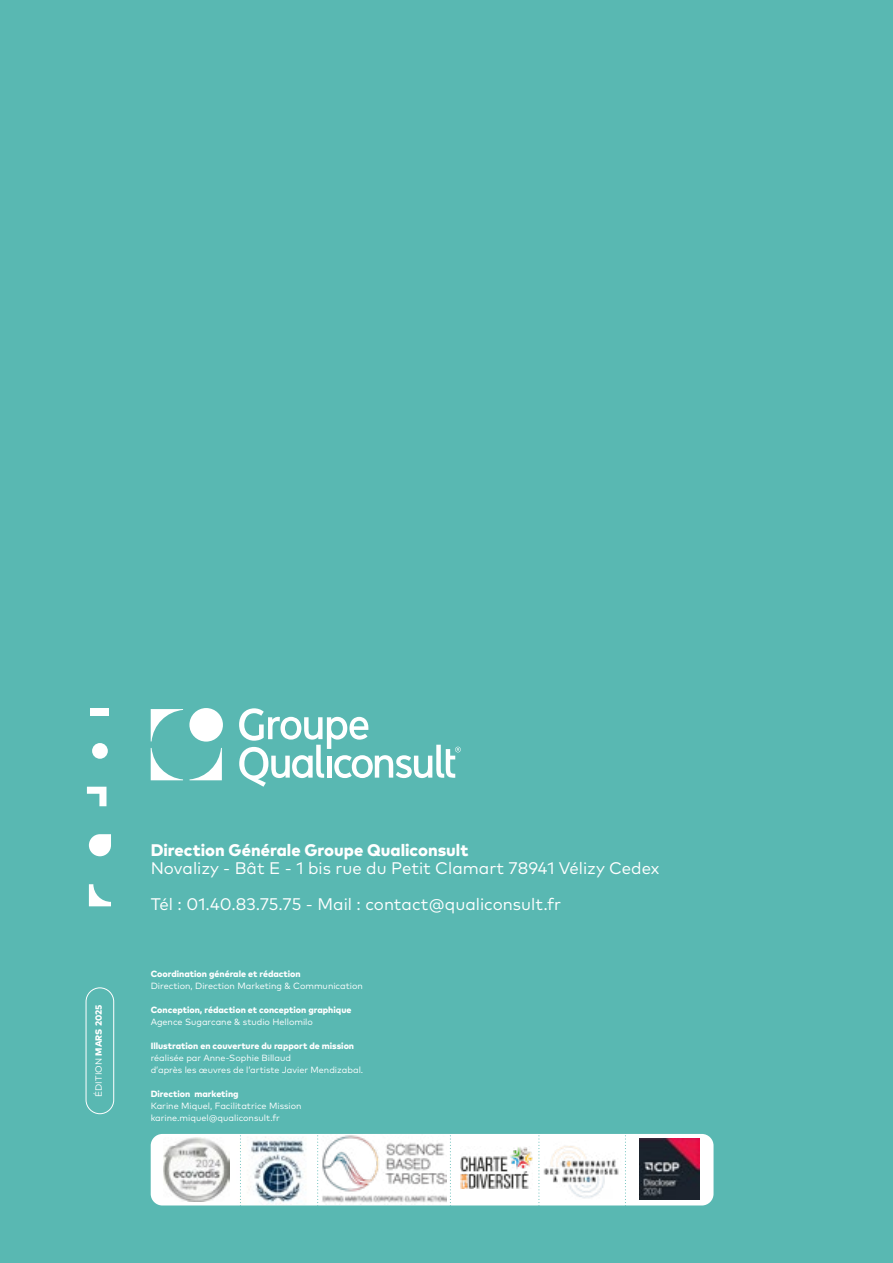
<style>
.page{position:relative;width:893px;height:1263px;background:#59b8b2}
.page>*{position:absolute;margin:0;border:0;box-sizing:border-box;transform-origin:0 0}
.t1{font:16.8px/36px "Mark Pro";color:#fff}
.t2{font:800 16.8px "Mark Pro";color:#fff}
.t3{font:9px/12px "Mark Pro";color:#fff}
.t4{font:800 9px "Mark Pro";color:#fff}
.s1{font-weight:400}
</style>
<div class="page">
<div style="left:189px;top:708px;width:34px;height:34px;background:#fff;border-radius:50%"></div>
<svg style="left:151px;top:709px;width:32px;height:32px"></svg>
<svg style="left:151px;top:748px;width:32px;height:32px"></svg>
<svg style="left:190px;top:748px;width:32px;height:32px"></svg>
<svg style="left:239px;top:708px;width:222px;height:79px"></svg>
<div style="left:90px;top:708px;width:19px;height:7px;background:#fff"></div>
<svg style="left:87px;top:787px;width:19px;height:19px"></svg>
<svg style="left:89px;top:884px;width:22px;height:22px"></svg>
<div style="left:89px;top:834px;width:22px;height:22px;background:#fff;border-radius:11px"></div>
<div style="left:92px;top:743px;width:16px;height:16px;background:#fff;border-radius:8px"></div>
<div style="left:151px;top:1134px;width:562px;height:71px;background:#fff;border-radius:12px"></div>
<img style="left:164px;top:1137px;width:65px;height:65px">
<img style="left:248px;top:1137px;width:57px;height:67px">
<img style="left:460px;top:1147px;width:72px;height:42px">
<img style="left:543px;top:1146px;width:76px;height:53px">
<svg style="left:240px;top:1135px;width:1px;height:71px"></svg>
<svg style="left:538px;top:1135px;width:2px;height:71px"></svg>
<svg style="left:625px;top:1135px;width:1px;height:71px"></svg>
<svg style="left:317px;top:1135px;width:2px;height:71px"></svg>
<svg style="left:450px;top:1135px;width:1px;height:71px"></svg>
<img style="left:322px;top:1135px;width:124px;height:68px">
<div style="left:86px;top:988px;width:28px;height:126px;border:1px solid #fff;border-radius:14px"></div>
<img style="left:640px;top:1139px;width:59px;height:60px">
<p class="t4" style="left:92px;top:1097px;width:94px;rotate:-90deg"><span class="s1">ÉDITION</span> MARS 2025</p>
<h1 class="t2" style="left:151px;top:837px;width:319px">Direction Générale Groupe Qualiconsult</h1>
<h1 class="t1" style="left:151px;top:848px;width:510px">Novalizy - Bât E - 1 bis rue du Petit Clamart 78941 Vélizy Cedex<br>Tél : 01.40.83.75.75 - Mail : contact@qualiconsult.fr</h1>
<p class="t4" style="left:151px;top:967px;width:152px">Coordination générale et rédaction</p>
<p class="t3" style="left:151px;top:979px;width:214px">Direction, Direction Marketing &amp; Communication</p>
<p class="t4" style="left:151px;top:1003px;width:202px">Conception, rédaction et conception graphique</p>
<p class="t3" style="left:151px;top:1015px;width:164px">Agence Sugarcane &amp; studio Hellomilo</p>
<p class="t4" style="left:151px;top:1039px;width:205px">Illustration en couverture du rapport de mission</p>
<p class="t3" style="left:151px;top:1051px;width:214px">réalisée par Anne-Sophie Billaud<br>d’après les œuvres de l’artiste Javier Mendizabal.</p>
<p class="t4" style="left:151px;top:1087px;width:89px">Direction marketing</p>
<p class="t3" style="left:151px;top:1099px;width:152px">Karine Miquel, Facilitatrice Mission karine.miquel@qualiconsult.fr</p>
</div>
